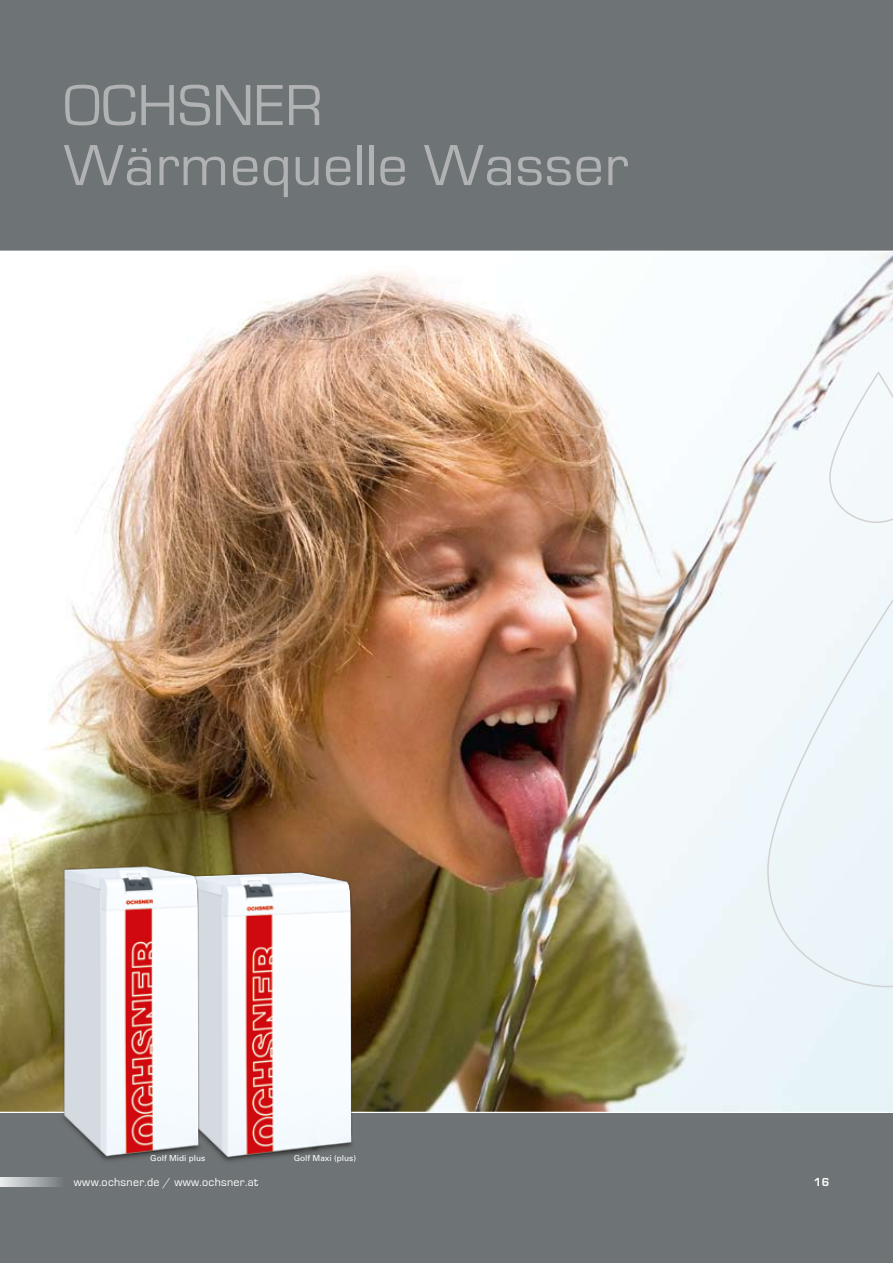
<style>
.page{position:relative;width:893px;height:1263px;background:#fff}
.page>*{position:absolute;margin:0;border:0;box-sizing:border-box;transform-origin:0 0}
.t1{font:60px/60px "Eurostile";letter-spacing:.01em;color:#b1b2b3}
.t2{font:12px "Eurostile";letter-spacing:.025em;color:#fff}
.t3{font:700 12px "Eurostile";color:#fff}
.t4{font:8.25px "Univers";color:#fff}
</style>
<div class="page">
<div style="left:0;top:0;width:893px;height:250px;background:#6e7375"></div>
<div style="left:0;top:1113px;width:893px;height:150px;background:#6e7375"></div>
<svg style="left:0;top:1178px;width:60px;height:8px"></svg>
<img style="left:0;top:252px;width:893px;height:860px">
<div style="left:767px;top:599px;width:126px;height:389px;background:#ecf6f9"></div>
<div style="left:828px;top:371px;width:65px;height:153px;background:#f4f9fc"></div>
<img style="left:220px;top:866px;width:168px;height:295px">
<img style="left:37px;top:852px;width:183px;height:309px">
<h1 class="t1" style="left:64px;top:77px;width:566px">OCHSNER<br>Wärmequelle Wasser</h1>
<p class="t4" style="left:150px;top:1153px;width:57px">Golf Midi plus</p>
<p class="t4" style="left:294px;top:1153px;width:64px">Golf Maxi (plus)</p>
<p class="t2" style="left:74px;top:1175px;width:186px">www.ochsner.de / www.ochsner.at</p>
<p class="t3" style="left:814px;top:1175px;width:17px">16</p>
</div>
